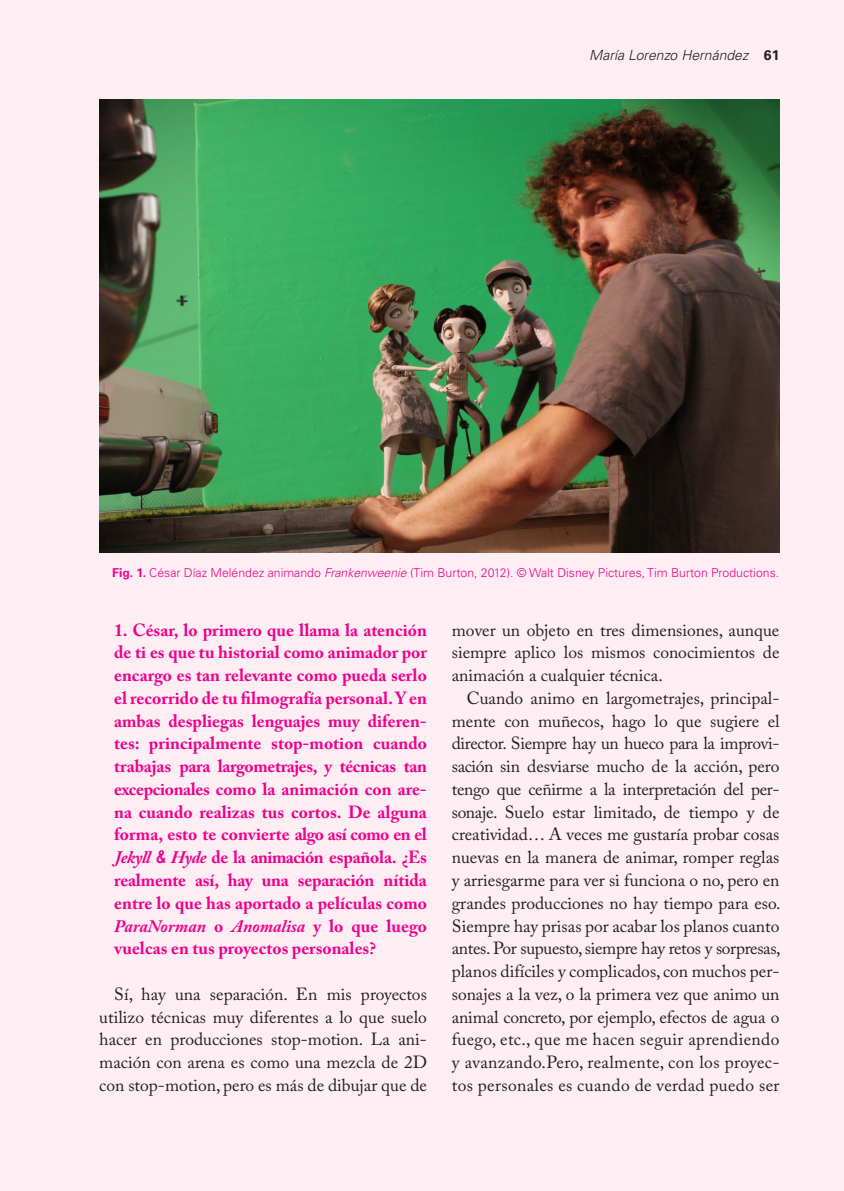
<style>
.page{position:relative;width:844px;height:1191px;background:#fff}
.page>*{position:absolute;margin:0;border:0;box-sizing:border-box;transform-origin:0 0}
.t1{font:17.5px/22.8px "Adobe Caslon Pro";color:#231f20;text-align:justify}
.t2{font:700 17.5px/22.8px "Adobe Caslon Pro";color:#ed028c;text-align:justify}
.t3{font:italic 300 14px "Univers LT Std";color:#231f20}
.t4{font:300 12.25px "Univers LT Std";color:#ed028c}
.s1{font-weight:700;font-style:normal}
.s2{font-weight:700}
.s3{font-style:italic}
.s4{font-family:"Arial Narrow";font-style:italic}
</style>
<div class="page">
<div style="left:0;top:0;width:843px;height:1191px;background:#fdeef4"></div>
<img style="left:99px;top:99px;width:680px;height:453px">
<p class="t3" style="left:589px;top:46px;width:192px">María Lorenzo Hernández <span class="s1">61</span></p>
<p class="t4" style="left:112px;top:565px;width:668px"><span class="s2">Fig. 1.</span> César Díaz Meléndez animando <span class="s3">Frankenweenie</span> (Tim Burton, 2012). © Walt Disney Pictures, Tim Burton Productions.</p>
<p class="t2" style="left:114px;top:618px;width:314px">1. César, lo primero que llama la atención de ti es que tu historial como animador por encargo es tan relevante como pueda serlo el recorrido de tu filmografía personal. Y en ambas despliegas lenguajes muy diferen&shy;tes: principalmente stop-motion cuando trabajas para largometrajes, y técnicas tan excepcionales como la animación con are&shy;na cuando realizas tus cortos. De alguna forma, esto te convierte algo así como en el <span class="s3">Jekyll</span> <span class="s4">&amp;</span> <span class="s3">Hyde</span> de la animación española. ¿Es realmente así, hay una separación nítida entre lo que has aportado a películas como <span class="s3">ParaNorman</span> o <span class="s3">Anomalisa</span> y lo que luego vuelcas en tus proyectos personales?</p>
<p class="t1" style="left:99px;top:982px;width:329px;text-indent:15px">Sí, hay una separación. En mis proyectos utilizo técnicas muy diferentes a lo que suelo hacer en producciones stop-motion. La ani&shy;mación con arena es como una mezcla de 2D con stop-motion, pero es más de dibujar que de</p>
<p class="t1" style="left:451px;top:618px;width:329px">mover un objeto en tres dimensiones, aunque siempre aplico los mismos conocimientos de animación a cualquier técnica.</p>
<p class="t1" style="left:451px;top:686px;width:330px;text-indent:15px">Cuando animo en largometrajes, principal&shy;mente con muñecos, hago lo que sugiere el director. Siempre hay un hueco para la improvi&shy;sación sin desviarse mucho de la acción, pero tengo que ceñirme a la interpretación del per&shy;sonaje. Suelo estar limitado, de tiempo y de creatividad… A veces me gustaría probar cosas nuevas en la manera de animar, romper reglas y arriesgarme para ver si funciona o no, pero en grandes producciones no hay tiempo para eso.<br>Siempre hay prisas por acabar los planos cuanto antes. Por supuesto, siempre hay retos y sorpresas, planos difíciles y complicados, con muchos per&shy;sonajes a la vez, o la primera vez que animo un animal concreto, por ejemplo, efectos de agua o fuego, etc., que me hacen seguir aprendiendo y avanzando.Pero, realmente, con los proyec&shy;tos personales es cuando de verdad puedo ser</p>
</div>
